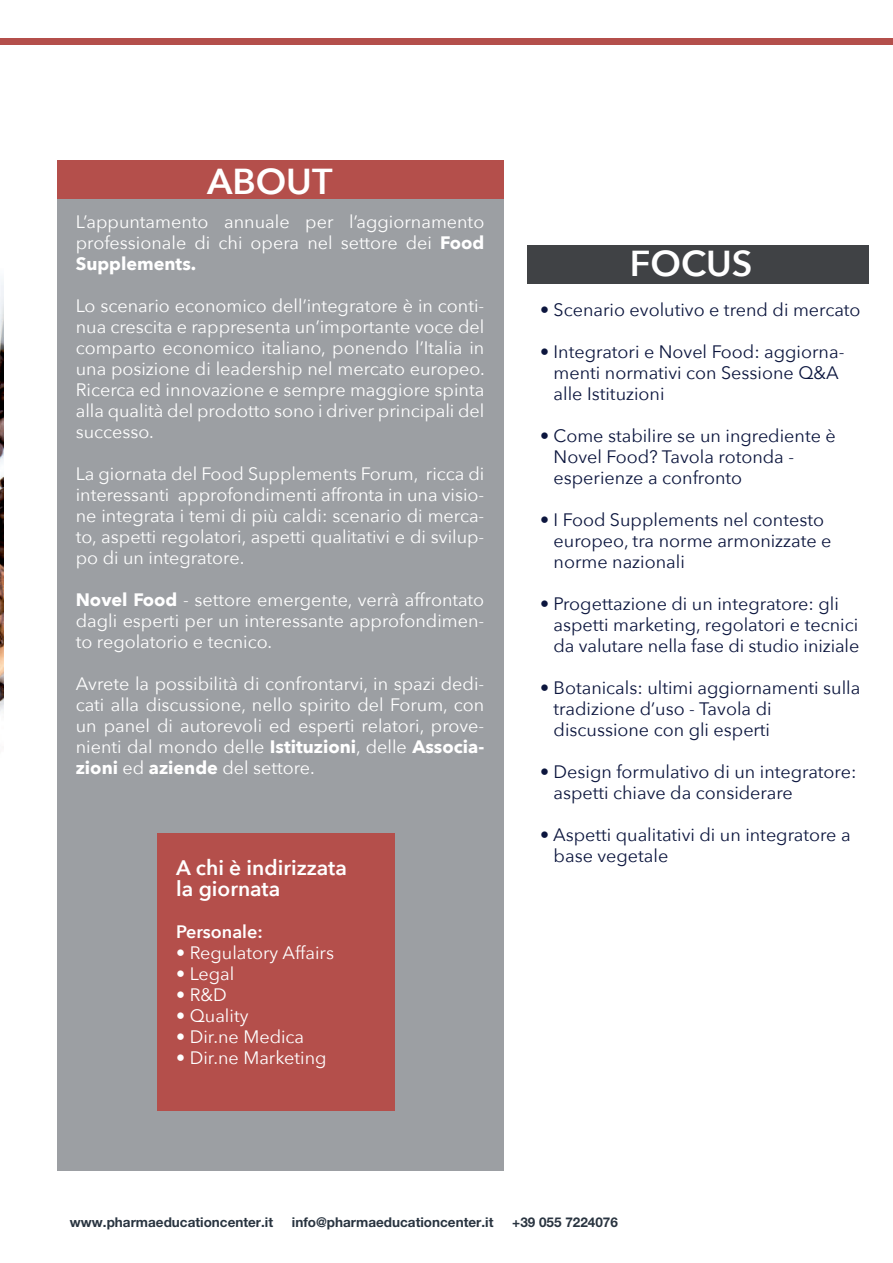
<style>
.page{position:relative;width:893px;height:1263px;background:#fff}
.page>*{position:absolute;margin:0;border:0;box-sizing:border-box;transform-origin:0 0}
.t1{font:600 36px "Avenir Next";color:#fff}
.t2{font:600 21px/21px "Avenir Next";color:#fff}
.t3{font:18px/21px "Avenir Next";color:#fff;text-align:justify}
.t4{font:18px/21px "Avenir Next";color:#0c163e}
.t5{font:600 18px "Avenir Next";color:#fff}
.t6{font:700 13.5px "Helvetica Neue LT Pro";color:#293440}
.s1{font-weight:700}
</style>
<div class="page">
<img style="left:0;top:281px;width:3px;height:431px">
<div style="left:57px;top:199px;width:446px;height:972px;background:#9c9fa3"></div>
<div style="left:57px;top:161px;width:446px;height:38px;background:#b44f4b"></div>
<div style="left:528px;top:245px;width:341px;height:38px;background:#404245"></div>
<div style="left:157px;top:833px;width:238px;height:278px;background:#b44f4b"></div>
<div style="left:0;top:38px;width:893px;height:7px;background:#b44f4b"></div>
<h1 class="t1" style="left:207px;top:158px;width:127px">ABOUT</h1>
<p class="t3" style="left:76px;top:211px;width:410px">L’appuntamento annuale per l’aggiornamento professionale di chi opera nel settore dei <span class="s1">Food Supplements.</span></p>
<p class="t3" style="left:76px;top:295px;width:411px">Lo scenario economico dell’integratore è in conti&shy;nua crescita e rappresenta un’importante voce del comparto economico italiano, ponendo l’Italia in una posizione di leadership nel mercato europeo.<br>Ricerca ed innovazione e sempre maggiore spinta alla qualità del prodotto sono i driver principali del successo.</p>
<p class="t3" style="left:76px;top:463px;width:410px">La giornata del Food Supplements Forum, ricca di interessanti approfondimenti affronta in una visio&shy;ne integrata i temi di più caldi: scenario di merca&shy;to, aspetti regolatori, aspetti qualitativi e di svilup&shy;po di un integratore.</p>
<p class="t3" style="left:76px;top:589px;width:410px"><span class="s1">Novel Food</span> - settore emergente, verrà affrontato dagli esperti per un interessante approfondimen&shy;to regolatorio e tecnico.</p>
<p class="t3" style="left:76px;top:673px;width:410px">Avrete la possibilità di confrontarvi, in spazi dedi&shy;cati alla discussione, nello spirito del Forum, con un panel di autorevoli ed esperti relatori, prove&shy;nienti dal mondo delle <span class="s1">Istituzioni</span>, delle <span class="s1">Associa&shy;zioni</span> ed <span class="s1">aziende</span> del settore.</p>
<p class="t2" style="left:176px;top:858px;width:172px">A chi è indirizzata la giornata</p>
<p class="t5" style="left:176px;top:920px;width:88px">Personale:</p>
<p class="t3" style="left:176px;top:943px;width:159px">• Regulatory Affairs</p>
<p class="t3" style="left:176px;top:964px;width:60px">• Legal</p>
<p class="t3" style="left:176px;top:985px;width:52px">• R&amp;D</p>
<p class="t3" style="left:176px;top:1006px;width:74px">• Quality</p>
<p class="t3" style="left:176px;top:1027px;width:129px">• Dir.ne Medica</p>
<p class="t3" style="left:176px;top:1048px;width:152px">• Dir.ne Marketing</p>
<h1 class="t1" style="left:630px;top:240px;width:124px">FOCUS</h1>
<p class="t4" style="left:540px;top:300px;width:322px">• Scenario evolutivo e trend di mercato</p>
<p class="t4" style="left:554px;top:342px;width:292px;text-indent:-14px">• Integratori e Novel Food: aggiorna&shy;menti normativi con Sessione Q&amp;A alle Istituzioni</p>
<p class="t4" style="left:554px;top:426px;width:284px;text-indent:-14px">• Come stabilire se un ingrediente è<br>Novel Food? Tavola rotonda - esperienze a confronto</p>
<p class="t4" style="left:554px;top:510px;width:279px;text-indent:-14px">• I Food Supplements nel contesto europeo, tra norme armonizzate e norme nazionali</p>
<p class="t4" style="left:554px;top:594px;width:307px;text-indent:-14px">• Progettazione di un integratore: gli aspetti marketing, regolatori e tecnici da valutare nella fase di studio iniziale</p>
<p class="t4" style="left:554px;top:678px;width:308px;text-indent:-14px">• Botanicals: ultimi aggiornamenti sulla tradizione d’uso - Tavola di discussione con gli esperti</p>
<p class="t4" style="left:554px;top:762px;width:304px;text-indent:-14px">• Design formulativo di un integratore: aspetti chiave da considerare</p>
<p class="t4" style="left:554px;top:825px;width:299px;text-indent:-14px">• Aspetti qualitativi di un integratore a base vegetale</p>
<p class="t6" style="left:70px;top:1213px;width:205px">www.pharmaeducationcenter.it</p>
<p class="t6" style="left:292px;top:1213px;width:203px">info@pharmaeducationcenter.it</p>
<p class="t6" style="left:512px;top:1213px;width:107px">+39 055 7224076</p>
</div>
